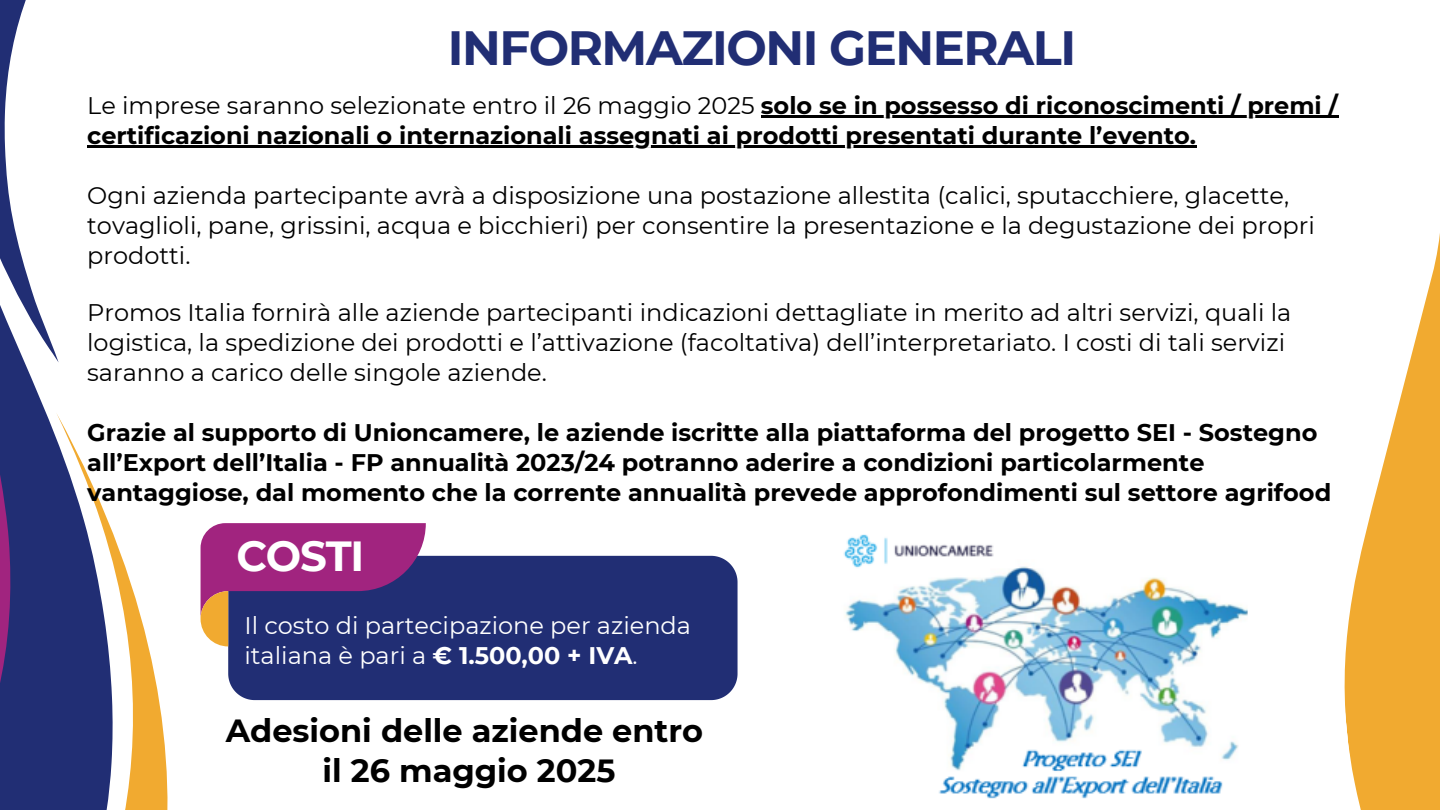
<style>
.page{position:relative;width:1440px;height:810px;background:#fff}
.page>*{position:absolute;margin:0;border:0;box-sizing:border-box;transform-origin:0 0}
.t1{font:700 48px "Montserrat";letter-spacing:-.03em;color:#212e74}
.t2{font:700 42px "Montserrat";letter-spacing:-.03em;color:#fff}
.t3{font:700 32px/39.8px "Montserrat";color:#000;text-align:center}
.t4{font:24px/30px "Montserrat";color:#000}
.t5{font:700 24px/30px "Montserrat";color:#000}
.t6{font:24px/30px "Montserrat";color:#fff}
.s1{font-weight:700}
</style>
<div class="page">
<svg style="left:1337px;top:115px;width:103px;height:695px"></svg>
<svg style="left:0;top:0;width:26px;height:106px"></svg>
<svg style="left:0;top:106px;width:217px;height:704px"></svg>
<hr style="left:761px;top:115px;width:577px;height:2px;background:#000">
<hr style="left:87px;top:145px;width:1109px;height:2px;background:#000">
<div style="left:228px;top:556px;width:510px;height:144px;background:#212e74"></div>
<svg style="left:201px;top:523px;width:225px;height:123px;background:#6f3179"></svg>
<img style="left:843px;top:534px;width:405px;height:265px">
<p class="t1" style="left:448px;top:18px;width:630px">INFORMAZIONI GENERALI</p>
<h1 class="t4" style="left:87px;top:90px;width:1252px">Le imprese saranno selezionate entro il 26 maggio 2025 <span class="s1">solo se in possesso di riconoscimenti / premi /</span></h1>
<p class="t5" style="left:87px;top:120px;width:1111px">certificazioni nazionali o internazionali assegnati ai prodotti presentati durante l’evento.</p>
<p class="t4" style="left:87px;top:180px;width:1229px">Ogni azienda partecipante avrà a disposizione una postazione allestita (calici, sputacchiere, glacette, tovaglioli, pane, grissini, acqua e bicchieri) per consentire la presentazione e la degustazione dei propri</p>
<p class="t4" style="left:87px;top:240px;width:105px">prodotti.</p>
<h4 class="t4" style="left:87px;top:298px;width:1206px">Promos Italia fornirà alle aziende partecipanti indicazioni dettagliate in merito ad altri servizi, quali la logistica, la spedizione dei prodotti e l’attivazione (facoltativa) dell’interpretariato. I costi di tali servizi saranno a carico delle singole aziende.</h4>
<p class="t5" style="left:87px;top:418px;width:1246px">Grazie al supporto di Unioncamere, le aziende iscritte alla piattaforma del progetto SEI - Sostegno all’Export dell’Italia - FP annualità 2023/24 potranno aderire a condizioni particolarmente vantaggiose, dal momento che la corrente annualità prevede approfondimenti sul settore agrifood</p>
<h2 class="t2" style="left:236px;top:530px;width:129px">COSTI</h2>
<p class="t6" style="left:244px;top:610px;width:448px">Il costo di partecipazione per azienda italiana è pari a <span class="s1">€ 1.500,00 + IVA</span>.</p>
<h3 class="t3" style="left:226px;top:711px;width:479px">Adesioni delle aziende entro il 26 maggio 2025</h3>
</div>
